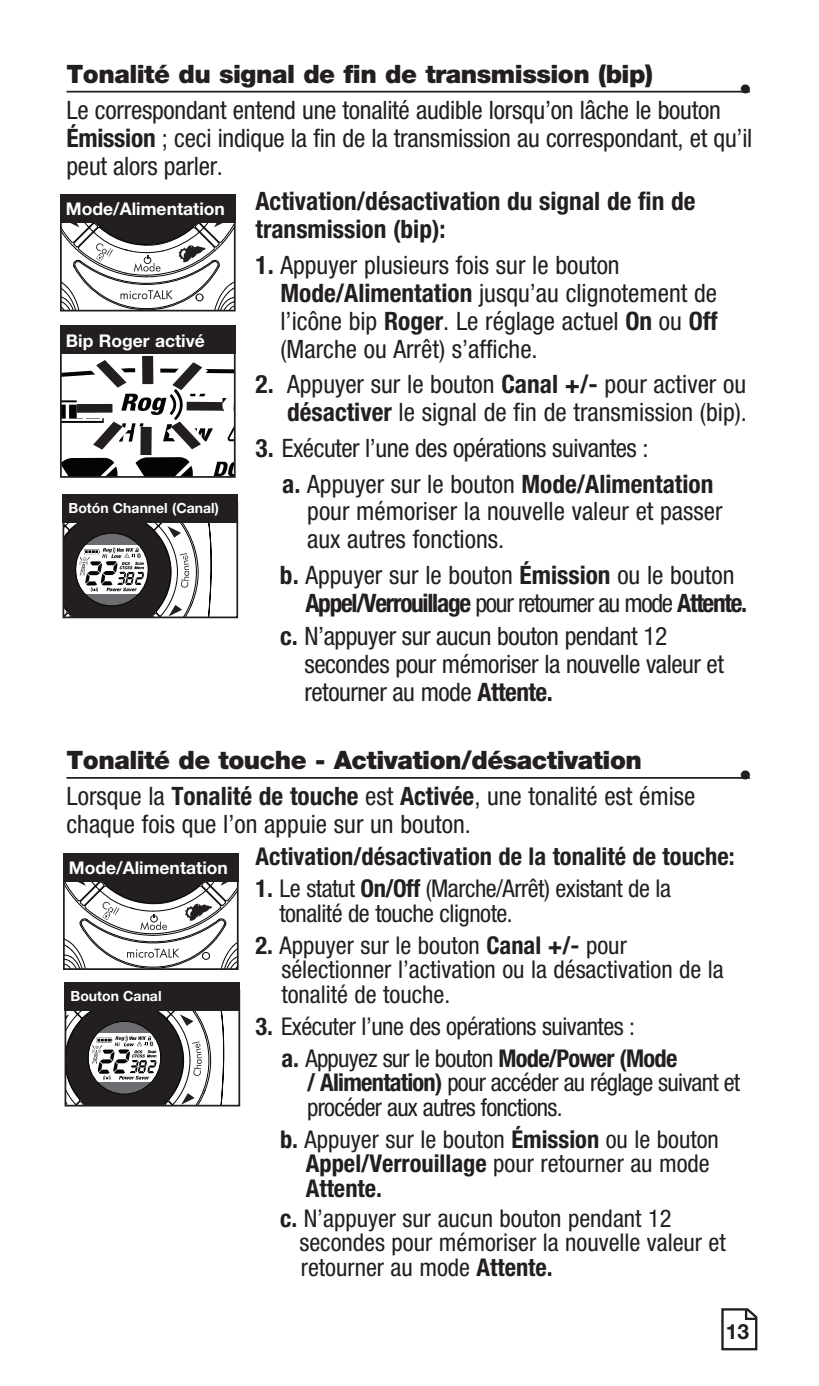
<style>
.page{position:relative;width:819px;height:1386px;background:#fff}
.page>*{position:absolute;margin:0;border:0;box-sizing:border-box;transform-origin:0 0}
.t1{font:condensed 25.2px/28px "Helvetica Neue LT Std";color:#231f20}
.t2{font:condensed 25.2px/28px "Helvetica Neue LT Std";letter-spacing:-.02em;color:#231f20}
.t3{font:900 25.2px "Helvetica Neue LT Std";letter-spacing:-.02em;color:#231f20}
.t4{font:700 condensed 25.2px/28px "Helvetica Neue LT Std";color:#231f20}
.t5{font:700 25.2px "Helvetica Neue LT Std";color:#231f20}
.t6{font:condensed 24.5px/24.5px "Helvetica Neue LT Std";color:#231f20}
.t7{font:condensed 24.5px/24.5px "Helvetica Neue LT Std";letter-spacing:-.02em;color:#231f20}
.t8{font:condensed 24.5px/24.5px "Helvetica Neue LT Std";letter-spacing:-.03em;color:#231f20}
.t9{font:700 condensed 24.5px "Helvetica Neue LT Std";color:#231f20}
.t10{font:700 21px "Helvetica Neue LT Std";color:#231f20}
.t11{font:700 17.5px "Helvetica Neue LT Std";color:#fff}
.t12{font:700 14px "Helvetica Neue LT Std";color:#fff}
.s1{font-weight:700}
</style>
<div class="page">
<svg style="left:721px;top:1308px;width:36px;height:42px"></svg>
<hr style="left:66px;top:91px;width:684px;height:2px;background:#231f20">
<div style="left:142px;top:356px;width:11px;height:28px;background:#231f20"></div>
<svg style="left:63px;top:357px;width:170px;height:118px"></svg>
<div style="left:60px;top:326px;width:176px;height:152px;border:2px solid #231f20"></div>
<div style="left:60px;top:326px;width:176px;height:28px;background:#231f20"></div>
<svg style="left:63px;top:223px;width:170px;height:86px"></svg>
<div style="left:60px;top:195px;width:176px;height:117px;border:2px solid #231f20"></div>
<div style="left:60px;top:195px;width:176px;height:28px;background:#231f20"></div>
<div style="left:63px;top:494px;width:175px;height:29px;background:#231f20"></div>
<hr style="left:66px;top:777px;width:684px;height:2px;background:#231f20">
<svg style="left:66px;top:881px;width:170px;height:86px"></svg>
<div style="left:63px;top:853px;width:176px;height:117px;border:2px solid #231f20"></div>
<div style="left:63px;top:853px;width:176px;height:28px;background:#231f20"></div>
<div style="left:65px;top:990px;width:175px;height:117px;border:2px solid #231f20"></div>
<div style="left:65px;top:983px;width:175px;height:28px;background:#231f20"></div>
<svg style="left:63px;top:523px;width:149px;height:95px"></svg>
<svg style="left:65px;top:1011px;width:159px;height:95px"></svg>
<p class="t3" style="left:66px;top:59px;width:588px">Tonalité du signal de fin de transmission (bip)</p>
<p class="t5" style="left:739px;top:74px;width:14px">•</p>
<p class="t1" style="left:66px;top:96px;width:687px">Le correspondant entend une tonalité audible lorsqu’on lâche le bouton<br><span class="s1">Émission</span> ; ceci indique la fin de la transmission au correspondant, et qu’il peut alors parler.</p>
<p class="t4" style="left:255px;top:187px;width:442px">Activation/désactivation du signal de fin de transmission (bip):</p>
<p class="t1" style="left:280px;top:251px;width:439px;text-indent:-25px"><span class="s1">1.</span> Appuyer plusieurs fois sur le bouton <span class="s1">Mode/Alimentation</span> jusqu’au clignotement de l’icône bip <span class="s1">Roger</span>. Le réglage actuel <span class="s1">On</span> ou <span class="s1">Off </span>(Marche ou Arrêt) s’affiche.</p>
<p class="t1" style="left:255px;top:370px;width:493px;text-align:right"><span class="s1">2.</span> Appuyer sur le bouton <span class="s1">Canal +/-</span> pour activer ou <span class="s1">désactiver</span> le signal de fin de transmission (bip).</p>
<p class="t2" style="left:282px;top:430px;width:433px;line-height:35.7px;text-indent:-27px"><span class="s1">3.</span> Exécuter l’une des opérations suivantes :<br><span class="s1">a.</span> Appuyer sur le bouton <span class="s1">Mode/Alimentation</span></p>
<p class="t1" style="left:307px;top:497px;width:417px">pour mémoriser la nouvelle valeur et passer aux autres fonctions.</p>
<p class="t1" style="left:305px;top:561px;width:443px;text-indent:-25px"><span class="s1">b.</span> Appuyer sur le bouton <span class="s1">Émission</span> ou le bouton<br><span class="s1">Appel/Verrouillage</span> pour retourner au mode <span class="s1">Attente.</span></p>
<p class="t2" style="left:305px;top:622px;width:421px;text-indent:-25px"><span class="s1">c.</span> N’appuyer sur aucun bouton pendant 12 secondes pour mémoriser la nouvelle valeur et retourner au mode <span class="s1">Attente.</span></p>
<p class="t11" style="left:66px;top:198px;width:161px">Mode/Alimentation</p>
<p class="t11" style="left:66px;top:330px;width:141px">Bip Roger activé</p>
<p class="t12" style="left:68px;top:499px;width:152px">Botón Channel (Canal)</p>
<p class="t11" style="left:66px;top:499px;width:132px">Channel Button</p>
<p class="t3" style="left:66px;top:745px;width:577px">Tonalité de touche - Activation/désactivation</p>
<p class="t5" style="left:739px;top:760px;width:14px">•</p>
<p class="t1" style="left:66px;top:782px;width:631px">Lorsque la <span class="s1">Tonalité de touche</span> est <span class="s1">Activée</span>, une tonalité est émise chaque fois que l’on appuie sur un bouton.</p>
<p class="t9" style="left:256px;top:842px;width:481px">Activation/désactivation de la tonalité de touche:</p>
<p class="t7" style="left:279px;top:876px;width:393px;text-indent:-24px"><span class="s1">1.</span> Le statut <span class="s1">On/Off</span> (Marche/Arrêt) existant de la tonalité de touche clignote.</p>
<p class="t6" style="left:281px;top:933px;width:444px;text-indent:-26px"><span class="s1">2.</span> Appuyer sur le bouton <span class="s1">Canal +/-</span> pour sélectionner l’activation ou la désactivation de la tonalité de touche.</p>
<p class="t7" style="left:281px;top:1010px;width:398px;line-height:32.2px;text-indent:-26px"><span class="s1">3.</span> Exécuter l’une des opérations suivantes :<br><span class="s1">a.</span> Appuyez sur le bouton <span class="s1">Mode/Power (Mode</span></p>
<p class="t8" style="left:307px;top:1070px;width:435px"><span class="s1">/ Alimentation)</span> pour accéder au réglage suivant et procéder aux autres fonctions.</p>
<p class="t6" style="left:306px;top:1127px;width:415px;text-indent:-26px"><span class="s1">b.</span> Appuyer sur le bouton <span class="s1">Émission</span> ou le bouton<br><span class="s1">Appel/Verrouillage</span> pour retourner au mode<br><span class="s1">Attente.</span></p>
<p class="t6" style="left:299px;top:1205px;width:428px;text-indent:-19px"><span class="s1">c.</span> N’appuyer sur aucun bouton pendant 12 secondes pour mémoriser la nouvelle valeur et retourner au mode <span class="s1">Attente.</span></p>
<p class="t11" style="left:69px;top:857px;width:161px">Mode/Alimentation</p>
<p class="t12" style="left:70px;top:987px;width:93px">Bouton Canal</p>
<p class="t10" style="left:726px;top:1318px;width:25px">13</p>
</div>
